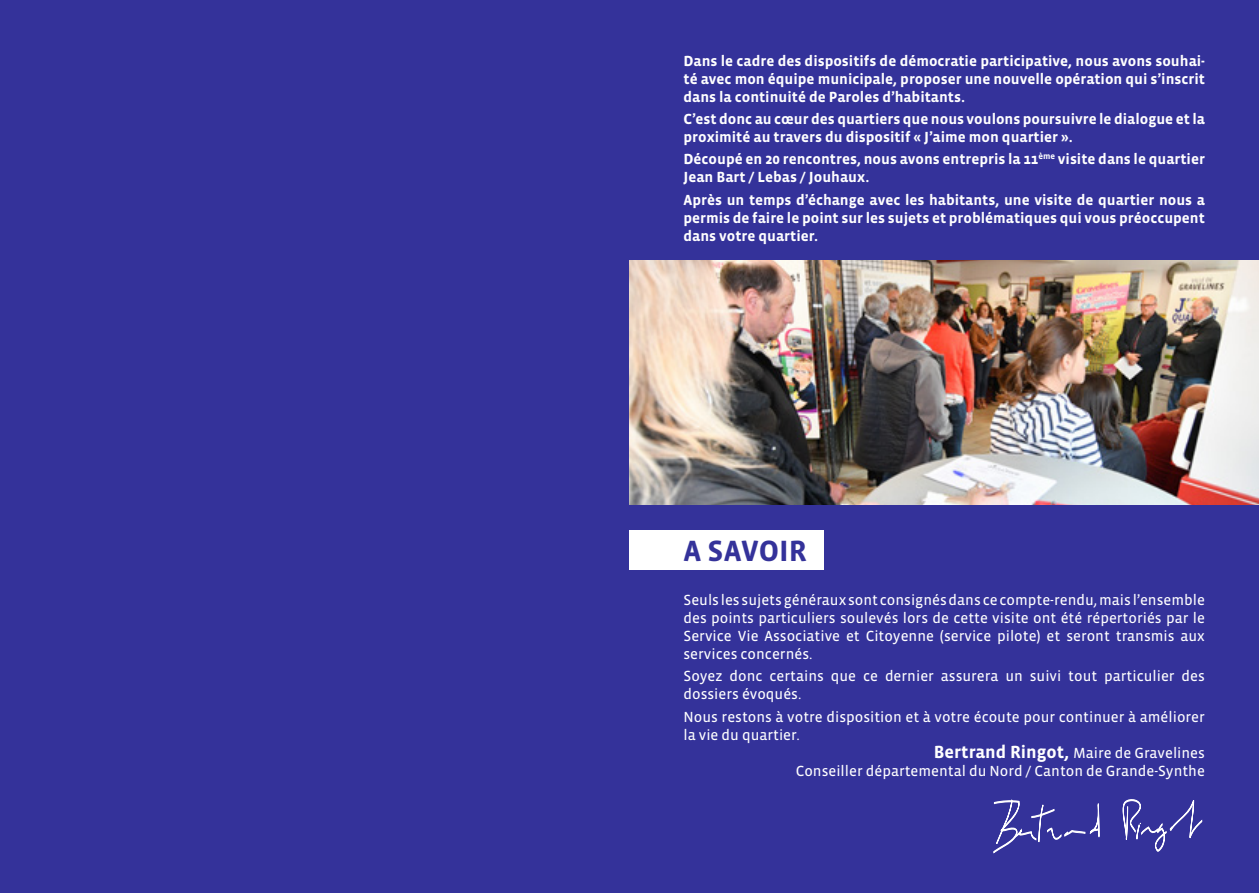
<style>
.page{position:relative;width:1259px;height:893px;background:#34329a}
.page>*{position:absolute;margin:0;border:0;box-sizing:border-box;transform-origin:0 0}
.t1{font:700 30px "Vista Sans";color:#34329a}
.t2{font:700 15px/18px "Vista Sans";color:#fff;text-align:justify}
.t3{font:15px/18px "Vista Sans Reg";color:#fff;text-align:justify}
.s1{font-family:"Vista Sans";font-weight:700;font-size:18px}
</style>
<div class="page">
<img style="left:629px;top:261px;width:630px;height:244px">
<svg style="left:993px;top:799px;width:210px;height:55px"></svg>
<div style="left:629px;top:530px;width:194px;height:39px;background:#fff"></div>
<p class="t2" style="left:683px;top:52px;width:523px">Dans le cadre des dispositifs de démocratie participative, nous avons souhai&shy;té avec mon équipe municipale, proposer une nouvelle opération qui s’inscrit dans la continuité de Paroles d’habitants.</p>
<p class="t2" style="left:683px;top:110px;width:523px">C’est donc au cœur des quartiers que nous voulons poursuivre le dialogue et la proximité au travers du dispositif « J’aime mon quartier ».</p>
<p class="t2" style="left:683px;top:151px;width:523px">Découpé en 20 rencontres, nous avons entrepris la 11<sup>ème</sup> visite dans le quartier<br>Jean Bart / Lebas / Jouhaux.</p>
<p class="t2" style="left:683px;top:191px;width:523px">Après un temps d’échange avec les habitants, une visite de quartier nous a permis de faire le point sur les sujets et problématiques qui vous préoccupent dans votre quartier.</p>
<h1 class="t1" style="left:683px;top:535px;width:125px">A SAVOIR</h1>
<p class="t3" style="left:683px;top:591px;width:523px">Seuls les sujets généraux sont consignés dans ce compte-rendu, mais l’ensemble des points particuliers soulevés lors de cette visite ont été répertoriés par le Service Vie Associative et Citoyenne (service pilote) et seront transmis aux services concernés.</p>
<p class="t3" style="left:683px;top:668px;width:523px">Soyez donc certains que ce dernier assurera un suivi tout particulier des dossiers évoqués.</p>
<p class="t3" style="left:683px;top:708px;width:523px">Nous restons à votre disposition et à votre écoute pour continuer à améliorer</p>
<p class="t3" style="left:683px;top:726px;width:118px">la vie du quartier.</p>
<p class="t3" style="left:934px;top:744px;width:273px"><span class="s1">Bertrand Ringot,</span> Maire de Gravelines</p>
<p class="t3" style="left:796px;top:762px;width:411px">Conseiller départemental du Nord / Canton de Grande-Synthe</p>
</div>
